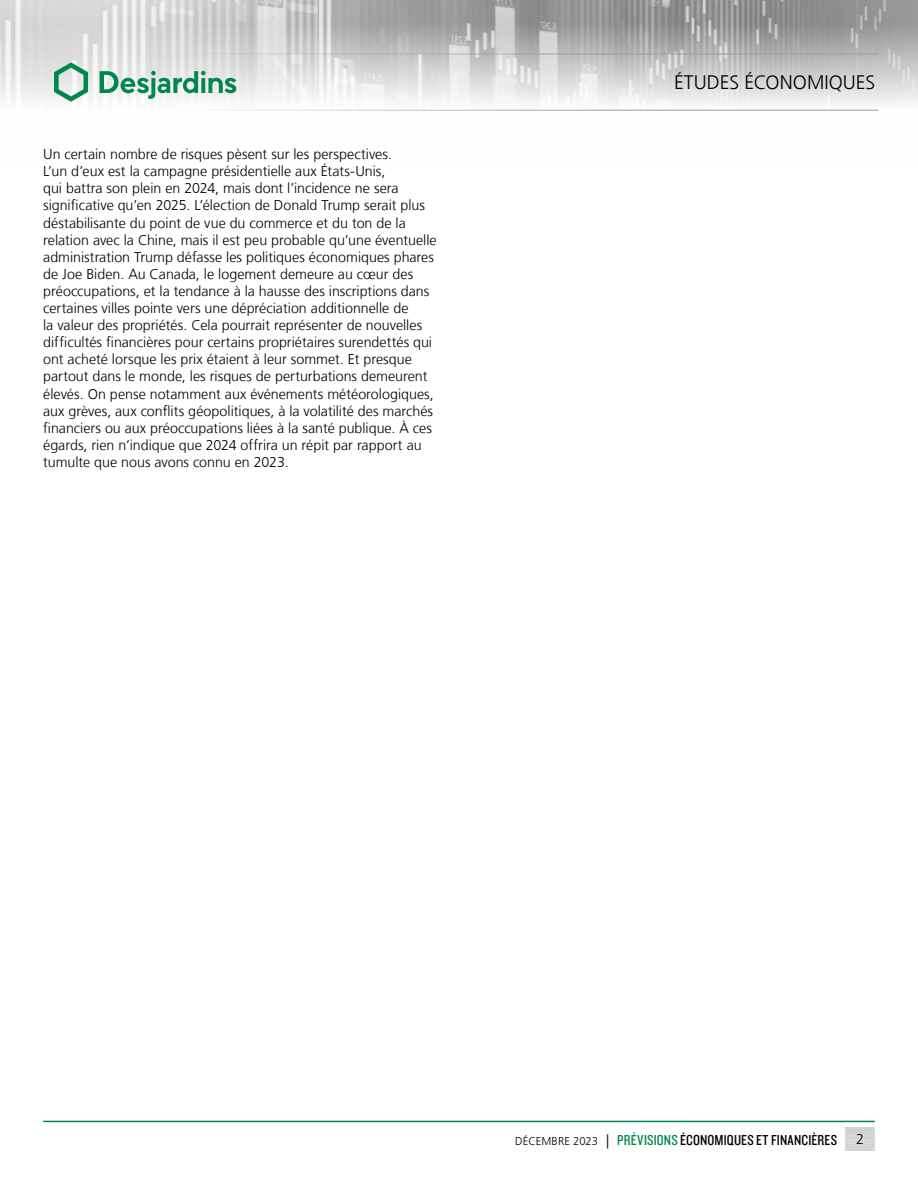
<style>
.page{position:relative;width:918px;height:1188px;background:#fff}
.page>*{position:absolute;margin:0;border:0;box-sizing:border-box;transform-origin:0 0}
.t1{font:300 19.5px "Frutiger LT";color:#000}
.t2{font:15px "Knockout 29 Junior Ltweight";letter-spacing:.01em;color:#000}
.t3{font:300 14.25px/17.1px "Frutiger LT";color:#000}
.s1{font-family:"Frutiger LT";font-weight:300;font-size:11.25px}
.s2{font-family:"Frutiger LT";font-weight:300;font-size:14.25px}
.s3{color:#00874e}
</style>
<div class="page">
<img style="left:0;top:0;width:918px;height:110px">
<hr style="left:0;top:54px;width:878px;height:1px;background:#9d9d9c">
<hr style="left:0;top:110px;width:878px;height:1px;background:#9d9d9c">
<svg style="left:54px;top:62px;width:34px;height:40px"></svg>
<svg style="left:100px;top:71px;width:136px;height:28px"></svg>
<hr style="left:43px;top:1121px;width:832px;height:1px;background:#00874e">
<p class="t3" style="left:43px;top:146px;width:395px">Un certain nombre de risques pèsent sur les perspectives.<br>L’un d’eux est la campagne présidentielle aux États‑Unis,<br>qui battra son plein en 2024, mais dont l’incidence ne sera significative qu’en 2025. L’élection de Donald Trump serait plus déstabilisante du point de vue du commerce et du ton de la relation avec la Chine, mais il est peu probable qu’une éventuelle administration Trump défasse les politiques économiques phares de Joe Biden. Au Canada, le logement demeure au cœur des préoccupations, et la tendance à la hausse des inscriptions dans certaines villes pointe vers une dépréciation additionnelle de<br>la valeur des propriétés. Cela pourrait représenter de nouvelles difficultés financières pour certains propriétaires surendettés qui ont acheté lorsque les prix étaient à leur sommet. Et presque partout dans le monde, les risques de perturbations demeurent élevés. On pense notamment aux événements météorologiques, aux grèves, aux conflits géopolitiques, à la volatilité des marchés financiers ou aux préoccupations liées à la santé publique. À ces égards, rien n’indique que 2024 offrira un répit par rapport au tumulte que nous avons connu en 2023.</p>
<h1 class="t1" style="left:674px;top:72px;width:203px">ÉTUDES ÉCONOMIQUES</h1>
<p class="t2" style="left:515px;top:1130px;width:324px"><span class="s1">DÉCEMBRE 2023</span> <span class="s2">|</span> <span class="s3">PRÉVISIONS</span> ÉCONOMIQUES ET FINANCIÈRES</p>
<p class="t3" style="left:856px;top:1131px;width:9px">2</p>
</div>
